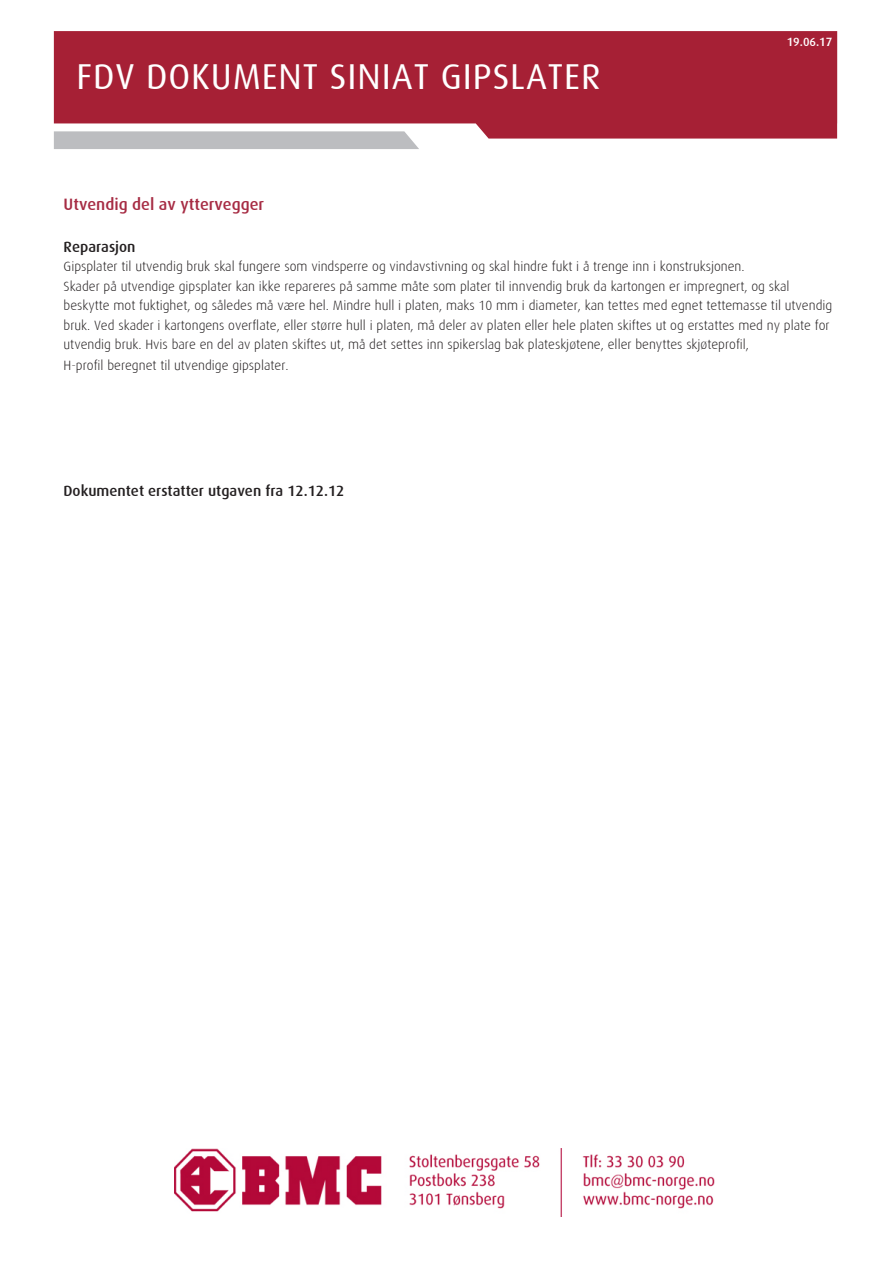
<style>
.page{position:relative;width:893px;height:1263px;background:#fff}
.page>*{position:absolute;margin:0;border:0;box-sizing:border-box;transform-origin:0 0}
.t1{font:36px "Dax";letter-spacing:.025em;color:#fff}
.t2{font:500 16.5px "Dax";color:#a62b43}
.t3{font:500 15px "Dax";color:#231f20}
.t4{font:300 13.5px/19.5px "Dax";color:#231f20}
.t5{font:500 12px "Dax";color:#fff}
</style>
<div class="page">
<img style="left:174px;top:1148px;width:540px;height:69px">
<div style="left:54px;top:139px;width:365px;height:10px;background:#bcbdc0"></div>
<svg style="left:54px;top:31px;width:783px;height:108px;background:#ab2f43"></svg>
<h1 class="t1" style="left:77px;top:57px;width:525px">FDV DOKUMENT SINIAT GIPSLATER</h1>
<p class="t5" style="left:787px;top:35px;width:47px">19.06.17</p>
<p class="t2" style="left:64px;top:195px;width:202px">Utvendig del av yttervegger</p>
<p class="t3" style="left:64px;top:238px;width:73px">Reparasjon</p>
<p class="t4" style="left:64px;top:257px;width:770px">Gipsplater til utvendig bruk skal fungere som vindsperre og vindavstivning og skal hindre fukt i å trenge inn i konstruksjonen.<br>Skader på utvendige gipsplater kan ikke repareres på samme måte som plater til innvendig bruk da kartongen er impregnert, og skal beskytte mot fuktighet, og således må være hel. Mindre hull i platen, maks 10 mm i diameter, kan tettes med egnet tettemasse til utvendig bruk. Ved skader i kartongens overflate, eller større hull i platen, må deler av platen eller hele platen skiftes ut og erstattes med ny plate for utvendig bruk. Hvis bare en del av platen skiftes ut, må det settes inn spikerslag bak plateskjøtene, eller benyttes skjøteprofil,</p>
<p class="t4" style="left:64px;top:356px;width:227px">H-profil beregnet til utvendige gipsplater.</p>
<p class="t3" style="left:64px;top:483px;width:282px">Dokumentet erstatter utgaven fra 12.12.12</p>
</div>
